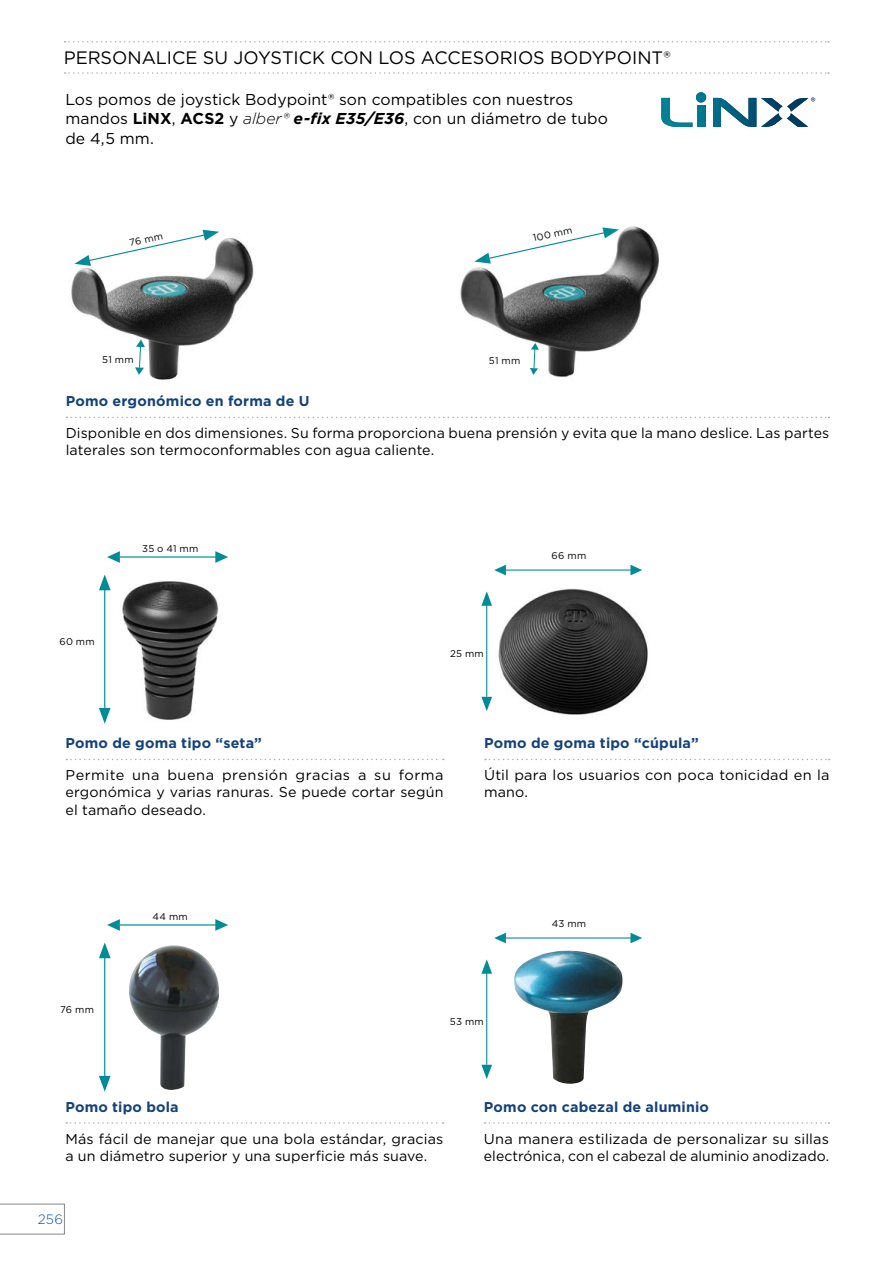
<style>
.page{position:relative;width:893px;height:1263px;background:#fff}
.page>*{position:absolute;margin:0;border:0;box-sizing:border-box;transform-origin:0 0}
.t1{font:18px "Gotham";color:#000}
.t2{font:15.75px/19.5px "Gotham";letter-spacing:.005em;color:#000}
.t3{font:14.25px/17.2px "Gotham";letter-spacing:.01em;color:#000}
.t4{font:700 14.25px "Gotham";letter-spacing:.015em;color:#14427a}
.t5{font:300 13.5px "Gotham";color:#0755a0}
.t6{font:9.75px "Gotham";letter-spacing:.025em;color:#000}
.s1{font-weight:700}
.s2{font-weight:300;font-style:italic}
.s3{font-weight:700;font-style:italic}
</style>
<div class="page">
<svg style="left:65px;top:41px;width:764px;height:2px"></svg>
<svg style="left:65px;top:72px;width:764px;height:2px"></svg>
<img style="left:66px;top:229px;width:239px;height:189px">
<img style="left:415px;top:226px;width:285px;height:191px">
<img style="left:122px;top:581px;width:97px;height:139px">
<img style="left:498px;top:588px;width:150px;height:127px">
<svg style="left:67px;top:417px;width:762px;height:1px"></svg>
<svg style="left:74px;top:230px;width:145px;height:36px"></svg>
<svg style="left:474px;top:227px;width:145px;height:37px"></svg>
<svg style="left:135px;top:340px;width:10px;height:35px"></svg>
<svg style="left:530px;top:343px;width:9px;height:32px"></svg>
<svg style="left:66px;top:759px;width:378px;height:1px"></svg>
<hr style="left:120px;top:556px;width:101px;height:2px;background:#008b96">
<svg style="left:107px;top:551px;width:13px;height:12px"></svg>
<svg style="left:215px;top:551px;width:13px;height:12px"></svg>
<hr style="left:104px;top:583px;width:1px;height:125px;background:#008b96">
<svg style="left:99px;top:708px;width:12px;height:16px"></svg>
<svg style="left:99px;top:574px;width:12px;height:16px"></svg>
<svg style="left:485px;top:759px;width:345px;height:1px"></svg>
<hr style="left:486px;top:599px;width:1px;height:98px;background:#008b96">
<svg style="left:481px;top:697px;width:11px;height:14px"></svg>
<svg style="left:481px;top:591px;width:11px;height:15px"></svg>
<hr style="left:506px;top:569px;width:130px;height:2px;background:#008b96">
<svg style="left:494px;top:565px;width:12px;height:10px"></svg>
<svg style="left:630px;top:565px;width:12px;height:10px"></svg>
<svg style="left:661px;top:92px;width:45px;height:35px"></svg>
<svg style="left:713px;top:97px;width:102px;height:30px"></svg>
<svg style="left:66px;top:1122px;width:378px;height:2px"></svg>
<hr style="left:120px;top:924px;width:101px;height:1px;background:#008b96">
<svg style="left:107px;top:919px;width:13px;height:12px"></svg>
<svg style="left:215px;top:919px;width:13px;height:12px"></svg>
<hr style="left:104px;top:951px;width:1px;height:125px;background:#008b96">
<svg style="left:99px;top:1076px;width:12px;height:16px"></svg>
<svg style="left:99px;top:942px;width:12px;height:16px"></svg>
<svg style="left:485px;top:1122px;width:344px;height:2px"></svg>
<hr style="left:486px;top:967px;width:1px;height:98px;background:#008b96">
<svg style="left:481px;top:1065px;width:11px;height:14px"></svg>
<svg style="left:481px;top:959px;width:11px;height:15px"></svg>
<hr style="left:506px;top:937px;width:130px;height:1px;background:#008b96">
<svg style="left:494px;top:933px;width:12px;height:10px"></svg>
<svg style="left:630px;top:933px;width:12px;height:10px"></svg>
<img style="left:514px;top:951px;width:108px;height:133px">
<img style="left:129px;top:945px;width:90px;height:145px">
<svg style="left:0;top:1204px;width:65px;height:30px"></svg>
<p class="t1" style="left:64px;top:46px;width:608px">PERSONALICE SU JOYSTICK CON LOS ACCESORIOS BODYPOINT®</p>
<p class="t2" style="left:65px;top:89px;width:544px">Los pomos de joystick Bodypoint® son compatibles con nuestros mandos <span class="s1">LiNX</span>, <span class="s1">ACS2</span> y <span class="s2">alber®</span> <span class="s3">e-fix E35/E36</span>, con un diámetro de tubo de 4,5 mm.</p>
<p class="t6" style="left:128px;top:237px;width:35px;rotate:-12deg">76 mm</p>
<p class="t6" style="left:532px;top:232px;width:41px;rotate:-12deg">100 mm</p>
<p class="t6" style="left:102px;top:354px;width:33px">51 mm</p>
<p class="t6" style="left:489px;top:354px;width:33px">51 mm</p>
<p class="t4" style="left:66px;top:391px;width:245px">Pomo ergonómico en forma de U</p>
<p class="t3" style="left:66px;top:424px;width:765px">Disponible en dos dimensiones. Su forma proporciona buena prensión y evita que la mano deslice. Las partes laterales son termoconformables con agua caliente.</p>
<p class="t6" style="left:59px;top:635px;width:37px">60 mm</p>
<p class="t6" style="left:142px;top:542px;width:58px">35 o 41 mm</p>
<p class="t6" style="left:450px;top:647px;width:35px">25 mm</p>
<p class="t6" style="left:552px;top:550px;width:36px">66 mm</p>
<p class="t4" style="left:66px;top:734px;width:198px">Pomo de goma tipo “seta”</p>
<p class="t3" style="left:66px;top:766px;width:379px;text-align:justify">Permite una buena prensión gracias a su forma ergonómica y varias ranuras. Se puede cortar según el tamaño deseado.</p>
<p class="t4" style="left:484px;top:734px;width:216px">Pomo de goma tipo “cúpula”</p>
<p class="t3" style="left:484px;top:766px;width:347px">Útil para los usuarios con poca tonicidad en la mano.</p>
<p class="t6" style="left:60px;top:1003px;width:35px">76 mm</p>
<p class="t6" style="left:153px;top:910px;width:37px">44 mm</p>
<p class="t6" style="left:450px;top:1015px;width:35px">53 mm</p>
<p class="t6" style="left:552px;top:918px;width:36px">43 mm</p>
<p class="t4" style="left:65px;top:1097px;width:115px">Pomo tipo bola</p>
<p class="t3" style="left:65px;top:1130px;width:379px">Más fácil de manejar que una bola estándar, gracias a un diámetro superior y una superficie más suave.</p>
<p class="t5" style="left:38px;top:1211px;width:27px">256</p>
<p class="t4" style="left:484px;top:1097px;width:227px">Pomo con cabezal de aluminio</p>
<p class="t3" style="left:484px;top:1130px;width:347px">Una manera estilizada de personalizar su sillas electrónica, con el cabezal de aluminio anodizado.</p>
</div>
